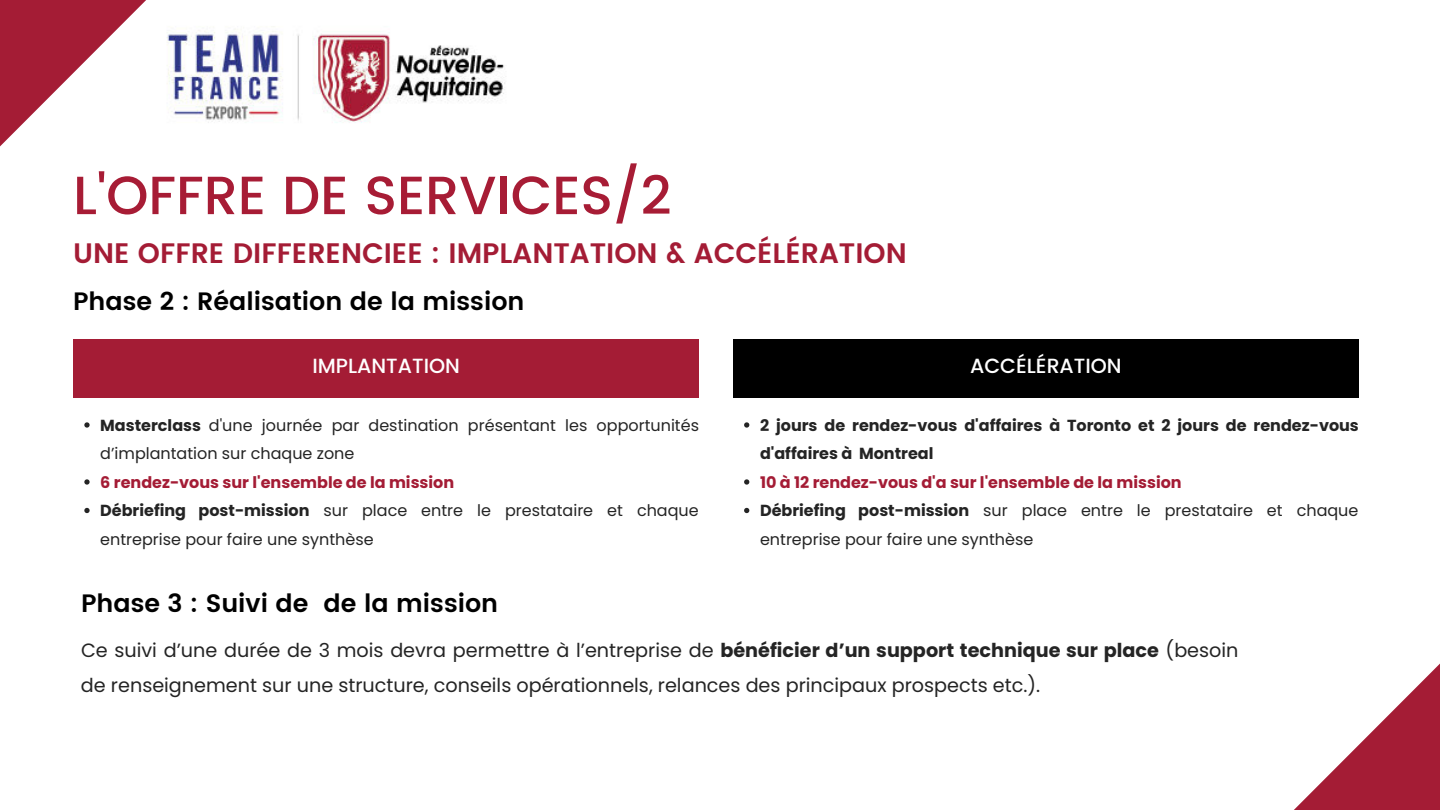
<style>
.page{position:relative;width:1440px;height:810px;background:#fff}
.page>*{position:absolute;margin:0;border:0;box-sizing:border-box;transform-origin:0 0}
.t1{font:500 53.8px "Poppins";color:#a71c35}
.t2{font:600 28.2px "Poppins";color:#a41c35}
.t3{font:600 25.2px "Poppins";color:#000}
.t4{font:500 20.5px "Poppins";color:#fff}
.t5{font:19.2px/34.5px "Poppins";color:#242424}
.t6{font:16px/28.5px "Poppins";color:#242424}
.t7{font:700 16px/28.5px "Poppins";color:#242424}
.s1{font-weight:700}
.s2{font-weight:700;color:#a41c35}
</style>
<div class="page">
<svg style="left:0;top:0;width:146px;height:146px"></svg>
<svg style="left:1294px;top:664px;width:146px;height:146px"></svg>
<img style="left:166px;top:26px;width:339px;height:97px">
<div style="left:73px;top:339px;width:626px;height:58px;background:#a41c35"></div>
<div style="left:733px;top:339px;width:626px;height:58px;background:#000"></div>
<svg style="left:84px;top:422px;width:6px;height:6px"></svg>
<svg style="left:84px;top:479px;width:6px;height:6px"></svg>
<svg style="left:84px;top:508px;width:6px;height:5px"></svg>
<svg style="left:744px;top:422px;width:5px;height:6px"></svg>
<svg style="left:744px;top:479px;width:5px;height:6px"></svg>
<svg style="left:744px;top:508px;width:5px;height:5px"></svg>
<h1 class="t1" style="left:73px;top:156px;width:600px">L'OFFRE DE SERVICES/2</h1>
<h2 class="t2" style="left:73px;top:232px;width:835px">UNE OFFRE DIFFERENCIEE : IMPLANTATION &amp; ACCÉLÉRATION</h2>
<h3 class="t3" style="left:73px;top:282px;width:453px">Phase 2 : Réalisation de la mission</h3>
<p class="t4" style="left:312px;top:351px;width:149px">IMPLANTATION</p>
<p class="t4" style="left:970px;top:351px;width:153px">ACCÉLÉRATION</p>
<p class="t6" style="left:100px;top:411px;width:600px"><span class="s1">Masterclass</span> d'une journée par destination présentant les opportunités d’implantation sur chaque zone</p>
<p class="t6" style="left:100px;top:468px;width:600px"><span class="s2">6 rendez-vous sur l'ensemble de la mission<br></span><span class="s1">Débriefing post-mission</span> sur place entre le prestataire et chaque entreprise pour faire une synthèse</p>
<h3 class="t3" style="left:81px;top:584px;width:419px">Phase 3 : Suivi de de la mission</h3>
<p class="t7" style="left:760px;top:411px;width:600px">2 jours de rendez-vous d'affaires à Toronto et 2 jours de rendez-vous d'affaires à Montreal</p>
<p class="t6" style="left:760px;top:468px;width:600px"><span class="s2">10 à 12 rendez-vous d'a sur l'ensemble de la mission<br></span><span class="s1">Débriefing post-mission</span> sur place entre le prestataire et chaque entreprise pour faire une synthèse</p>
<p class="t5" style="left:81px;top:633px;width:1159px">Ce suivi d’une durée de 3 mois devra permettre à l’entreprise de <span class="s1">bénéficier d’un support technique sur place</span> (besoin de renseignement sur une structure, conseils opérationnels, relances des principaux prospects etc.).</p>
</div>
